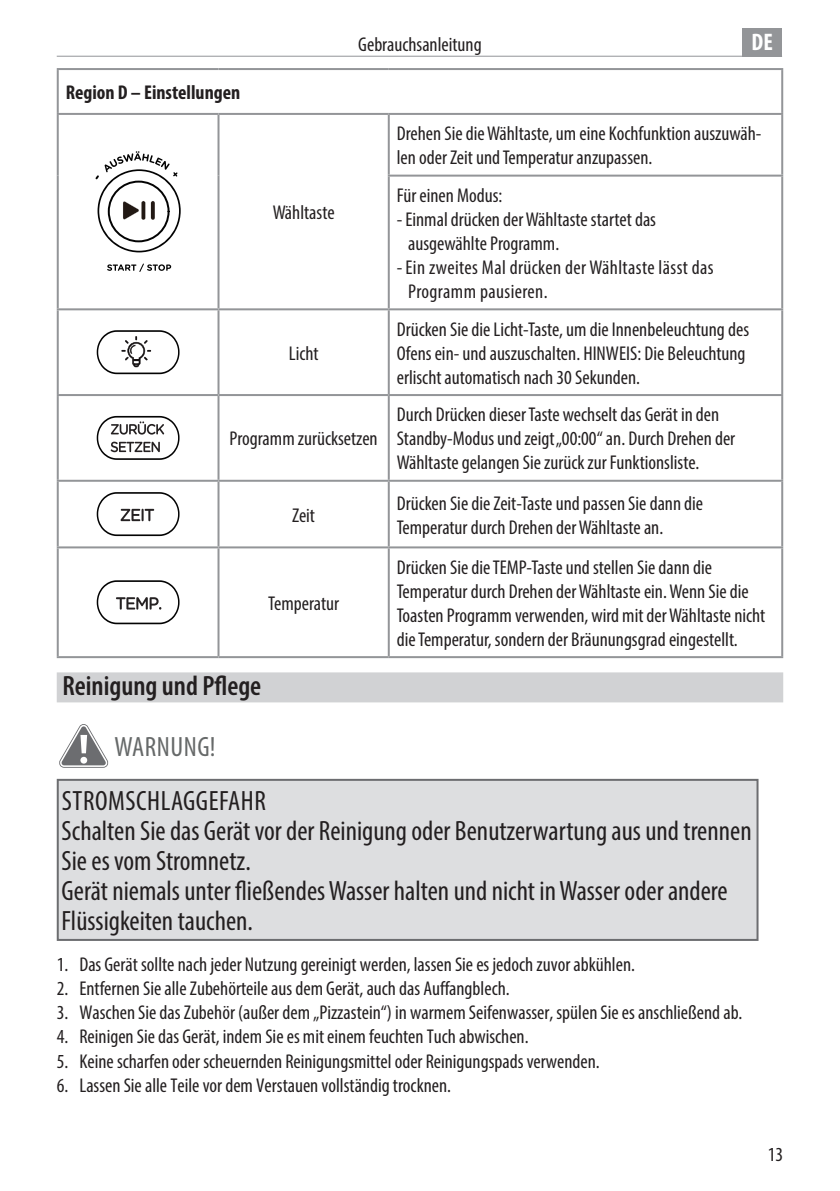
<style>
.page{position:relative;width:840px;height:1191px;background:#fff}
.page>*{position:absolute;margin:0;border:0;box-sizing:border-box;transform-origin:0 0}
.t1{font:condensed 28px/30px "Myriad Pro";color:#231f20}
.t2{font:600 condensed 28px "Myriad Pro";color:#231f20}
.t3{font:condensed 28px "Myriad Pro";letter-spacing:.02em;color:#666969}
.t4{font:700 condensed 24px "Myriad Pro";color:#fff}
.t5{font:condensed 20px/24px "Myriad Pro";color:#231f20}
.t6{font:condensed 20px/24px "Myriad Pro";letter-spacing:.02em;color:#231f20}
.t7{font:700 condensed 20px "Myriad Pro";color:#231f20}
</style>
<div class="page">
<hr style="left:57px;top:56px;width:724px;height:1px;background:#939598">
<div style="left:742px;top:28px;width:39px;height:29px;background:#939598"></div>
<div style="left:57px;top:672px;width:725px;height:30px;background:#d1d2d4"></div>
<hr style="left:57px;top:68px;width:161px;height:2px;background:#939598">
<hr style="left:57px;top:70px;width:2px;height:43px;background:#939598">
<hr style="left:218px;top:68px;width:170px;height:2px;background:#939598">
<hr style="left:388px;top:68px;width:394px;height:2px;background:#939598">
<hr style="left:780px;top:70px;width:2px;height:43px;background:#939598">
<hr style="left:57px;top:113px;width:161px;height:2px;background:#939598">
<hr style="left:57px;top:115px;width:2px;height:61px;background:#939598">
<hr style="left:218px;top:113px;width:170px;height:2px;background:#939598">
<hr style="left:217px;top:115px;width:2px;height:61px;background:#939598">
<hr style="left:388px;top:113px;width:394px;height:2px;background:#939598">
<hr style="left:387px;top:115px;width:2px;height:60px;background:#939598">
<hr style="left:780px;top:115px;width:2px;height:60px;background:#939598">
<hr style="left:57px;top:176px;width:2px;height:132px;background:#939598">
<hr style="left:217px;top:176px;width:2px;height:132px;background:#939598">
<hr style="left:387px;top:175px;width:395px;height:2px;background:#939598">
<hr style="left:387px;top:177px;width:2px;height:131px;background:#939598">
<hr style="left:780px;top:177px;width:2px;height:131px;background:#939598">
<hr style="left:57px;top:308px;width:161px;height:2px;background:#939598">
<hr style="left:57px;top:310px;width:2px;height:84px;background:#939598">
<hr style="left:218px;top:308px;width:170px;height:2px;background:#939598">
<hr style="left:217px;top:310px;width:2px;height:84px;background:#939598">
<hr style="left:388px;top:308px;width:394px;height:2px;background:#939598">
<hr style="left:387px;top:310px;width:2px;height:84px;background:#939598">
<hr style="left:780px;top:310px;width:2px;height:84px;background:#939598">
<hr style="left:57px;top:394px;width:161px;height:2px;background:#939598">
<hr style="left:57px;top:396px;width:2px;height:84px;background:#939598">
<hr style="left:218px;top:394px;width:170px;height:2px;background:#939598">
<hr style="left:217px;top:396px;width:2px;height:84px;background:#939598">
<hr style="left:388px;top:394px;width:394px;height:2px;background:#939598">
<hr style="left:387px;top:396px;width:2px;height:84px;background:#939598">
<hr style="left:780px;top:396px;width:2px;height:84px;background:#939598">
<hr style="left:57px;top:480px;width:161px;height:2px;background:#939598">
<hr style="left:57px;top:482px;width:2px;height:64px;background:#939598">
<hr style="left:218px;top:480px;width:170px;height:2px;background:#939598">
<hr style="left:217px;top:482px;width:2px;height:64px;background:#939598">
<hr style="left:388px;top:480px;width:394px;height:2px;background:#939598">
<hr style="left:387px;top:482px;width:2px;height:64px;background:#939598">
<hr style="left:780px;top:482px;width:2px;height:64px;background:#939598">
<hr style="left:57px;top:546px;width:161px;height:2px;background:#939598">
<hr style="left:57px;top:548px;width:2px;height:108px;background:#939598">
<hr style="left:218px;top:546px;width:170px;height:2px;background:#939598">
<hr style="left:217px;top:548px;width:2px;height:108px;background:#939598">
<hr style="left:388px;top:546px;width:394px;height:2px;background:#939598">
<hr style="left:387px;top:548px;width:2px;height:108px;background:#939598">
<hr style="left:780px;top:548px;width:2px;height:108px;background:#939598">
<hr style="left:57px;top:656px;width:161px;height:2px;background:#939598">
<hr style="left:218px;top:656px;width:170px;height:2px;background:#939598">
<hr style="left:388px;top:656px;width:394px;height:2px;background:#939598">
<svg style="left:107px;top:263px;width:64px;height:9px"></svg>
<svg style="left:95px;top:151px;width:85px;height:101px"></svg>
<svg style="left:151px;top:201px;width:4px;height:19px"></svg>
<svg style="left:141px;top:201px;width:4px;height:19px"></svg>
<div style="left:108px;top:181px;width:61px;height:61px;border:2px solid #030303;border-radius:50%"></div>
<svg style="left:97px;top:330px;width:82px;height:44px"></svg>
<svg style="left:97px;top:416px;width:82px;height:44px"></svg>
<svg style="left:97px;top:492px;width:82px;height:44px"></svg>
<svg style="left:97px;top:580px;width:82px;height:44px"></svg>
<svg style="left:59px;top:724px;width:49px;height:44px"></svg>
<div style="left:58px;top:780px;width:699px;height:160px;background:#dddee0"></div>
<div style="left:57px;top:779px;width:701px;height:162px;border:2px solid #6c6d70"></div>
<p class="t7" style="left:66px;top:80px;width:176px">Region D – Einstellungen</p>
<p class="t5" style="left:358px;top:32px;width:125px">Gebrauchsanleitung</p>
<p class="t4" style="left:751px;top:27px;width:23px">DE</p>
<p class="t5" style="left:272px;top:200px;width:63px">Wähltaste</p>
<p class="t5" style="left:288px;top:341px;width:31px">Licht</p>
<p class="t5" style="left:396px;top:121px;width:366px">Drehen Sie die Wähltaste, um eine Kochfunktion auszuwäh&shy;len oder Zeit und Temperatur anzupassen.</p>
<p class="t5" style="left:396px;top:183px;width:107px">Für einen Modus:</p>
<p class="t5" style="left:408px;top:207px;width:249px;text-indent:-11px">- Einmal drücken der Wähltaste startet das ausgewählte Programm.</p>
<p class="t6" style="left:408px;top:255px;width:307px;text-indent:-11px">- Ein zweites Mal drücken der Wähltaste lässt das<br>Programm pausieren.</p>
<p class="t5" style="left:396px;top:317px;width:353px">Drücken Sie die Licht-Taste, um die Innenbeleuchtung des<br>Ofens ein- und auszuschalten. HINWEIS: Die Beleuchtung erlischt automatisch nach 30 Sekunden.</p>
<p class="t5" style="left:229px;top:426px;width:149px">Programm zurücksetzen</p>
<p class="t5" style="left:292px;top:503px;width:24px">Zeit</p>
<p class="t5" style="left:268px;top:591px;width:72px">Temperatur</p>
<p class="t5" style="left:396px;top:402px;width:340px">Durch Drücken dieser Taste wechselt das Gerät in den<br>Standby-Modus und zeigt „00:00“ an. Durch Drehen der<br>Wähltaste gelangen Sie zurück zur Funktionsliste.</p>
<p class="t5" style="left:396px;top:491px;width:308px">Drücken Sie die Zeit-Taste und passen Sie dann die<br>Temperatur durch Drehen der Wähltaste an.</p>
<p class="t5" style="left:396px;top:555px;width:370px">Drücken Sie die TEMP-Taste und stellen Sie dann die Temperatur durch Drehen der Wähltaste ein. Wenn Sie die Toasten Programm verwenden, wird mit der Wähltaste nicht die Temperatur, sondern der Bräunungsgrad eingestellt.</p>
<h1 class="t2" style="left:62px;top:668px;width:200px">Reinigung und Pflege</h1>
<h1 class="t3" style="left:114px;top:729px;width:103px">WARNUNG!</h1>
<h1 class="t1" style="left:62px;top:785px;width:691px">STROMSCHLAGGEFAHR<br>Schalten Sie das Gerät vor der Reinigung oder Benutzerwartung aus und trennen Sie es vom Stromnetz.<br>Gerät niemals unter fließendes Wasser halten und nicht in Wasser oder andere Flüssigkeiten tauchen.</h1>
<p class="t5" style="left:57px;top:952px;width:579px">1. Das Gerät sollte nach jeder Nutzung gereinigt werden, lassen Sie es jedoch zuvor abkühlen.</p>
<p class="t5" style="left:57px;top:976px;width:454px">2. Entfernen Sie alle Zubehörteile aus dem Gerät, auch das Auffangblech.</p>
<p class="t5" style="left:57px;top:1000px;width:687px">3. Waschen Sie das Zubehör (außer dem „Pizzastein“) in warmem Seifenwasser, spülen Sie es anschließend ab.</p>
<p class="t5" style="left:57px;top:1024px;width:473px">4. Reinigen Sie das Gerät, indem Sie es mit einem feuchten Tuch abwischen.</p>
<p class="t5" style="left:57px;top:1048px;width:544px">5. Keine scharfen oder scheuernden Reinigungsmittel oder Reinigungspads verwenden.</p>
<p class="t5" style="left:57px;top:1072px;width:395px">6. Lassen Sie alle Teile vor dem Verstauen vollständig trocknen.</p>
<p class="t5" style="left:767px;top:1141px;width:17px">13</p>
</div>
